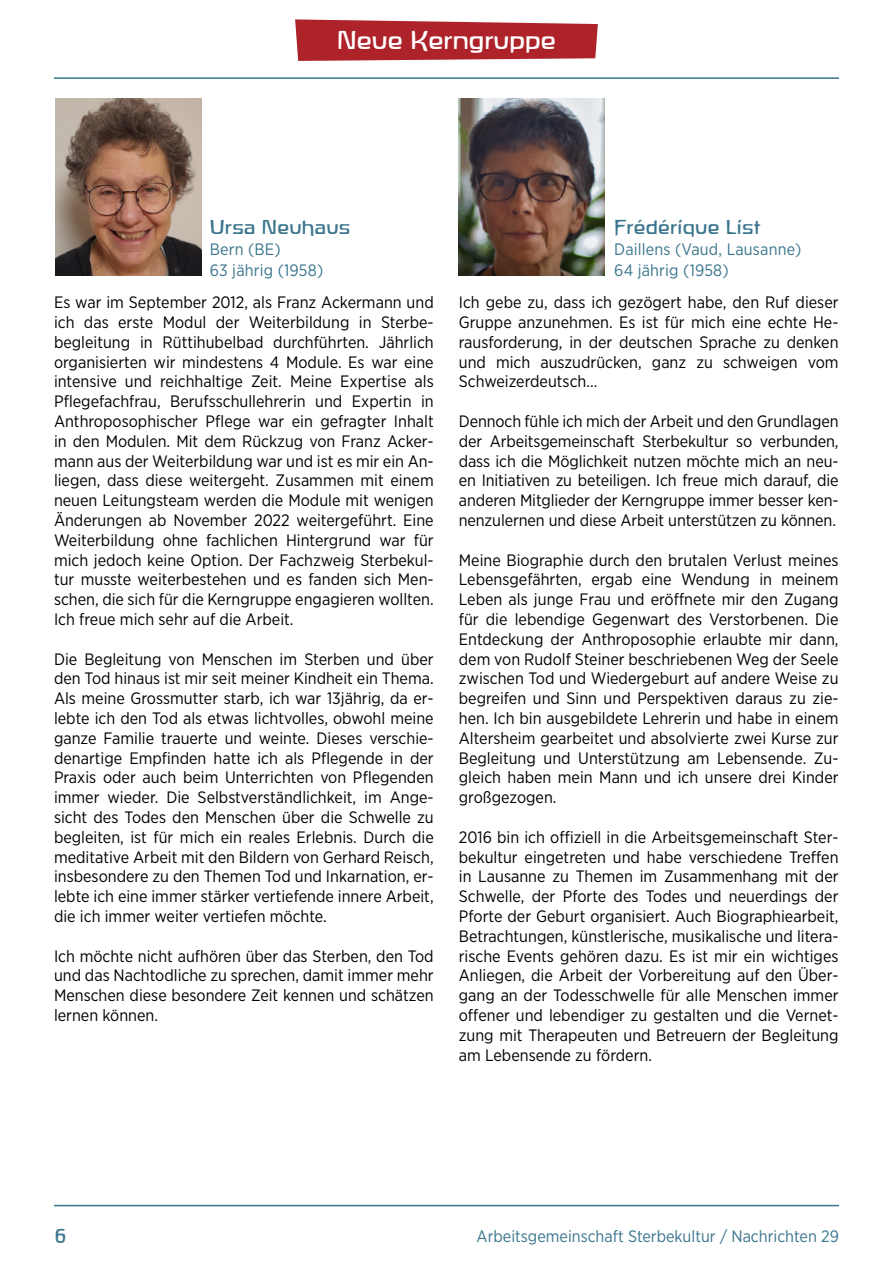
<style>
.page{position:relative;width:893px;height:1263px;background:#fff}
.page>*{position:absolute;margin:0;border:0;box-sizing:border-box;transform-origin:0 0}
.t1{font:27px "ROWEIDE";color:#fff}
.t2{font:21px "ROWEIDE";letter-spacing:.01em;color:#3a758d}
.t3{font:16.5px/19.8px "Gotham Narrow";color:#000;text-align:justify}
.t4{font:16.5px/21px "Gotham Narrow";color:#3a758d}
</style>
<div class="page">
<hr style="left:54px;top:1205px;width:785px;height:1px;background:#3a758d">
<hr style="left:54px;top:77px;width:785px;height:2px;background:#3a758d">
<img style="left:56px;top:99px;width:145px;height:177px">
<img style="left:458px;top:99px;width:146px;height:177px">
<svg style="left:295px;top:19px;width:303px;height:42px;background:#b63940"></svg>
<h1 class="t1" style="left:337px;top:25px;width:220px">Neue Kerngruppe</h1>
<p class="t2" style="left:210px;top:215px;width:142px">Ursa Neuhaus</p>
<p class="t4" style="left:210px;top:238px;width:115px">Bern (BE)<br>63 jährig (1958)</p>
<p class="t2" style="left:614px;top:215px;width:148px">Frédérique List</p>
<p class="t4" style="left:614px;top:238px;width:189px">Daillens (Vaud, Lausanne)<br>64 jährig (1958)</p>
<p class="t3" style="left:54px;top:292px;width:381px">Es war im September 2012, als Franz Ackermann und ich das erste Modul der Weiterbildung in Sterbe&shy;begleitung in Rüttihubelbad durchführten. Jährlich organisierten wir mindestens 4 Module. Es war eine intensive und reichhaltige Zeit. Meine Expertise als Pflegefachfrau, Berufsschullehrerin und Expertin in Anthroposophischer Pflege war ein gefragter Inhalt in den Modulen. Mit dem Rückzug von Franz Acker&shy;mann aus der Weiterbildung war und ist es mir ein An&shy;liegen, dass diese weitergeht. Zusammen mit einem neuen Leitungsteam werden die Module mit wenigen Änderungen ab November 2022 weitergeführt. Eine Weiterbildung ohne fachlichen Hintergrund war für mich jedoch keine Option. Der Fachzweig Sterbekul&shy;tur musste weiterbestehen und es fanden sich Men&shy;schen, die sich für die Kerngruppe engagieren wollten.<br>Ich freue mich sehr auf die Arbeit.</p>
<p class="t3" style="left:54px;top:649px;width:381px">Die Begleitung von Menschen im Sterben und über den Tod hinaus ist mir seit meiner Kindheit ein Thema.<br>Als meine Grossmutter starb, ich war 13jährig, da er&shy;lebte ich den Tod als etwas lichtvolles, obwohl meine ganze Familie trauerte und weinte. Dieses verschie&shy;denartige Empfinden hatte ich als Pflegende in der Praxis oder auch beim Unterrichten von Pflegenden immer wieder. Die Selbstverständlichkeit, im Ange&shy;sicht des Todes den Menschen über die Schwelle zu begleiten, ist für mich ein reales Erlebnis. Durch die meditative Arbeit mit den Bildern von Gerhard Reisch, insbesondere zu den Themen Tod und Inkarnation, er&shy;lebte ich eine immer stärker vertiefende innere Arbeit, die ich immer weiter vertiefen möchte.</p>
<p class="t3" style="left:54px;top:946px;width:381px">Ich möchte nicht aufhören über das Sterben, den Tod und das Nachtodliche zu sprechen, damit immer mehr Menschen diese besondere Zeit kennen und schätzen lernen können.</p>
<p class="t3" style="left:459px;top:292px;width:381px">Ich gebe zu, dass ich gezögert habe, den Ruf dieser Gruppe anzunehmen. Es ist für mich eine echte He&shy;rausforderung, in der deutschen Sprache zu denken und mich auszudrücken, ganz zu schweigen vom Schweizerdeutsch…</p>
<p class="t3" style="left:459px;top:411px;width:381px">Dennoch fühle ich mich der Arbeit und den Grundlagen der Arbeitsgemeinschaft Sterbekultur so verbunden, dass ich die Möglichkeit nutzen möchte mich an neu&shy;en Initiativen zu beteiligen. Ich freue mich darauf, die anderen Mitglieder der Kerngruppe immer besser ken&shy;nenzulernen und diese Arbeit unterstützen zu können.</p>
<p class="t3" style="left:459px;top:550px;width:381px">Meine Biographie durch den brutalen Verlust meines Lebensgefährten, ergab eine Wendung in meinem Leben als junge Frau und eröffnete mir den Zugang für die lebendige Gegenwart des Verstorbenen. Die Entdeckung der Anthroposophie erlaubte mir dann, dem von Rudolf Steiner beschriebenen Weg der Seele zwischen Tod und Wiedergeburt auf andere Weise zu begreifen und Sinn und Perspektiven daraus zu zie&shy;hen. Ich bin ausgebildete Lehrerin und habe in einem Altersheim gearbeitet und absolvierte zwei Kurse zur Begleitung und Unterstützung am Lebensende. Zu&shy;gleich haben mein Mann und ich unsere drei Kinder großgezogen.</p>
<p class="t3" style="left:459px;top:827px;width:381px">2016 bin ich offiziell in die Arbeitsgemeinschaft Ster&shy;bekultur eingetreten und habe verschiedene Treffen in Lausanne zu Themen im Zusammenhang mit der Schwelle, der Pforte des Todes und neuerdings der Pforte der Geburt organisiert. Auch Biographiearbeit, Betrachtungen, künstlerische, musikalische und litera&shy;rische Events gehören dazu. Es ist mir ein wichtiges Anliegen, die Arbeit der Vorbereitung auf den Über&shy;gang an der Todesschwelle für alle Menschen immer offener und lebendiger zu gestalten und die Vernet&shy;zung mit Therapeuten und Betreuern der Begleitung am Lebensende zu fördern.</p>
<p class="t2" style="left:54px;top:1225px;width:14px">6</p>
<p class="t4" style="left:477px;top:1225px;width:364px">Arbeitsgemeinschaft Sterbekultur / Nachrichten 29</p>
</div>
